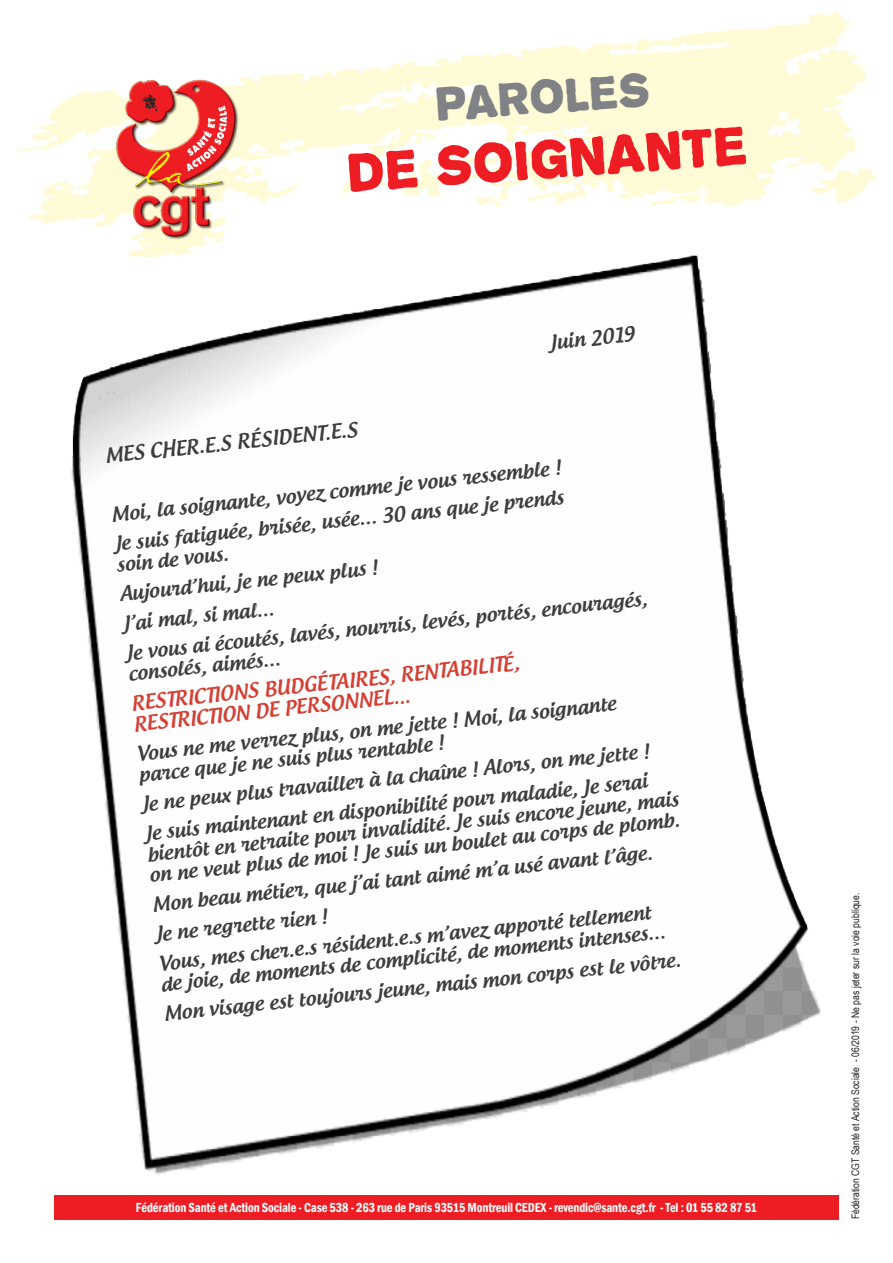
<style>
.page{position:relative;width:893px;height:1263px;background:#fff}
.page>*{position:absolute;margin:0;border:0;box-sizing:border-box;transform-origin:0 0}
.t1{font:47.7px "Propaganda";color:#ee1d23}
.t2{font:40.95px "Propaganda";color:#808285}
.t3{font:500 19.5px/21px "Androgyne";color:#3e3e3f}
.t4{font:500 19.5px/21px "Androgyne";color:#d53f33}
.txt_courant{font:600 condensed 13.5px "Franklin Gothic";letter-spacing:-.01em;color:#fff;scale:.93 1}
.t5{font:10.5px "Arial Narrow";color:#231f20}
</style>
<div class="page">
<img style="left:71px;top:258px;width:750px;height:917px">
<svg style="left:18px;top:11px;width:858px;height:247px"></svg>
<img style="left:98px;top:60px;width:157px;height:196px">
<div style="left:54px;top:1195px;width:785px;height:24px;background:#ee1d23"></div>
<p class="t2" style="left:433px;top:68px;width:217px;rotate:-4deg">Paroles</p>
<p class="t1" style="left:344px;top:131px;width:402px;rotate:-4deg">de soignante</p>
<p class="t3" style="left:549px;top:332px;width:87px;rotate:-6deg">Juin 2019</p>
<p class="t3" style="left:104px;top:445px;width:255px;rotate:-6deg">MES CHER.E.S RÉSIDENT.E.S</p>
<p class="t3" style="left:110px;top:504px;width:453px;rotate:-6deg">Moi, la soignante, voyez comme je vous ressemble !</p>
<p class="t3" style="left:114px;top:533px;width:453px;rotate:-6deg">Je suis fatiguée, brisée, usée… 30 ans que je prends soin de vous.</p>
<p class="t3" style="left:119px;top:584px;width:261px;rotate:-6deg">Aujourd’hui, je ne peux plus !</p>
<p class="t3" style="left:122px;top:613px;width:153px;rotate:-6deg">J’ai mal, si mal…</p>
<p class="t3" style="left:125px;top:642px;width:525px;rotate:-6deg">Je vous ai écoutés, lavés, nourris, levés, portés, encouragés, consolés, aimés…</p>
<p class="t4" style="left:130px;top:693px;width:392px;rotate:-6deg">RESTRICTIONS BUDGÉTAIRES, RENTABILITÉ,<br>RESTRICTION DE PERSONNEL...</p>
<p class="t3" style="left:136px;top:743px;width:484px;rotate:-6deg">Vous ne me verrez plus, on me jette ! Moi, la soignante parce que je ne suis plus rentable !</p>
<p class="t3" style="left:141px;top:793px;width:512px;rotate:-6deg">Je ne peux plus travailler à la chaîne ! Alors, on me jette !</p>
<p class="t3" style="left:144px;top:823px;width:536px;rotate:-6deg">Je suis maintenant en disponibilité pour maladie, Je serai bientôt en retraite pour invalidité. Je suis encore jeune, mais on ne veut plus de moi ! Je suis un boulet au corps de plomb.</p>
<p class="t3" style="left:151px;top:894px;width:504px;rotate:-6deg">Mon beau métier, que j’ai tant aimé m’a usé avant l’âge.</p>
<p class="t3" style="left:158px;top:953px;width:509px;rotate:-6deg">Vous, mes cher.e.s résident.e.s m’avez apporté tellement de joie, de moments de complicité, de moments intenses…</p>
<p class="t3" style="left:155px;top:923px;width:174px;rotate:-6deg">Je ne regrette rien !</p>
<p class="t3" style="left:163px;top:1003px;width:521px;rotate:-6deg">Mon visage est toujours jeune, mais mon corps est le vôtre.</p>
<p class="txt_courant" style="left:136px;top:1198px;width:669px">Fédération Santé et Action Sociale - Case 538 - 263 rue de Paris 93515 Montreuil CEDEX - revendic@sante.cgt.fr - Tel : 01 55 82 87 51</p>
<p class="t5" style="left:848px;top:1219px;width:328px;rotate:-90deg">Fédération CGT Santé et Action Sociale - 06/2019 - Ne pas jeter sur la voie publique.</p>
</div>
